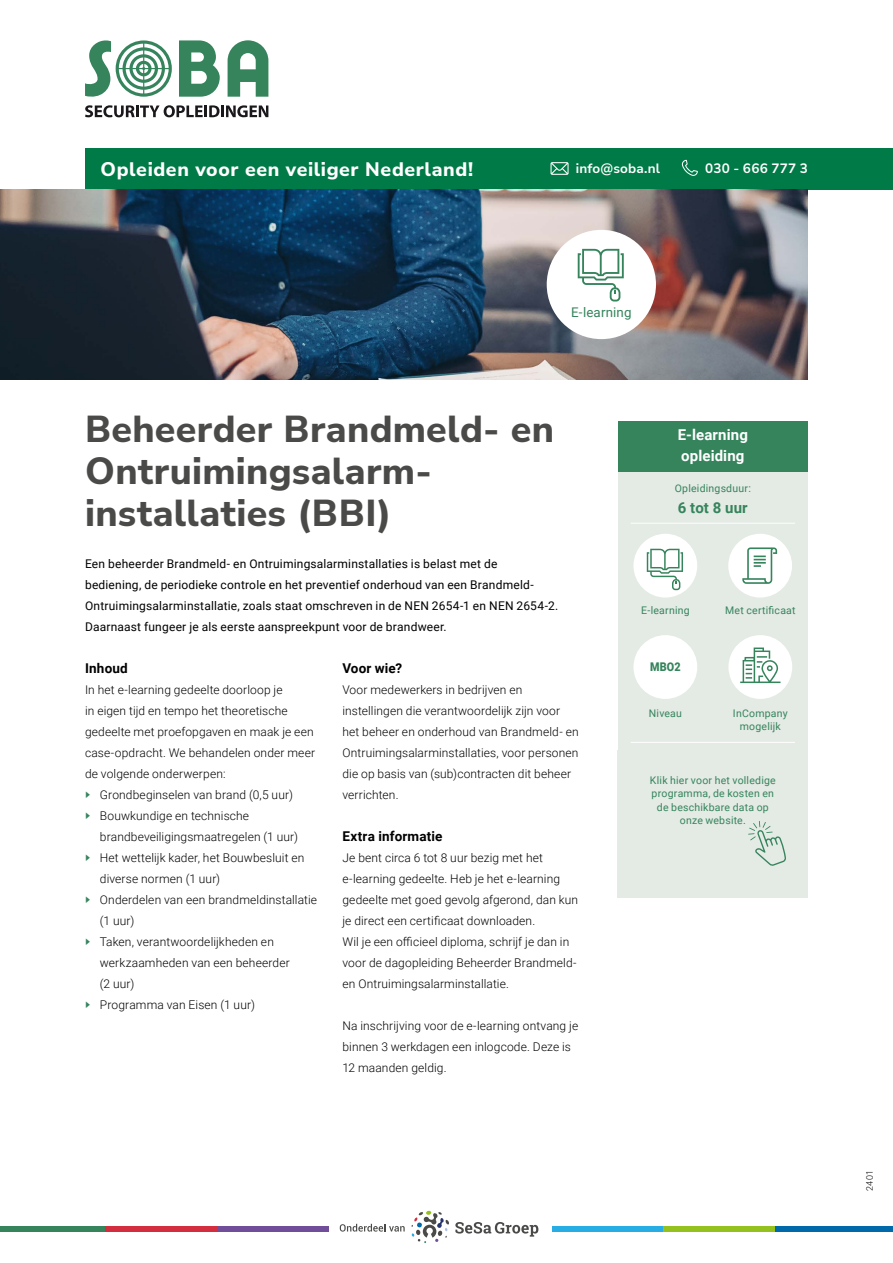
<style>
.page{position:relative;width:893px;height:1263px;background:#fff}
.page>*{position:absolute;margin:0;border:0;box-sizing:border-box;transform-origin:0 0}
.opleidingsnaam{font:800 37.5px/42px "Nunito Sans";letter-spacing:.01em;color:#4a4a49}
.t1{font:800 19.5px "Nunito Sans";letter-spacing:.03em;color:#fff}
.t2{font:700 15px "Roboto";letter-spacing:.01em;color:#fff}
.sidebar_tekstjes_groot{font:700 15px "Roboto";letter-spacing:.01em;color:#35845c}
.TK2{font:700 13.5px "Roboto";letter-spacing:.01em;color:#000}
.t3{font:700 13.5px "Nunito Sans";letter-spacing:.01em;color:#fff}
.sidebar_tekstjes_klein{font:13.35px "Roboto";letter-spacing:.01em;color:#35845c}
.platte_tekst{font:300 12px/21px "Roboto";letter-spacing:.01em;color:#000}
.opleiding_intro{font:12px/21px "Roboto";letter-spacing:.015em;color:#000}
.t4{font:900 12px "Roboto";color:#35845c;scale:.9 1}
.sidebar_tekstjes_klein-2{font:10.5px/13.5px "Roboto";letter-spacing:.02em;color:#35845c;text-align:center}
.intro{font:10.5px/13.5px "Roboto";letter-spacing:.02em;color:#35845c;text-align:center}
.t5{font:300 9px "Roboto";color:#000}
</style>
<div class="page">
<div style="left:775px;top:1226px;width:118px;height:5px;background:#0069a9"></div>
<div style="left:0;top:1226px;width:105px;height:5px;background:#35845c"></div>
<div style="left:105px;top:1226px;width:112px;height:5px;background:#d32e3f"></div>
<div style="left:217px;top:1226px;width:111px;height:5px;background:#714e9a"></div>
<div style="left:552px;top:1226px;width:111px;height:5px;background:#27ade4"></div>
<div style="left:663px;top:1226px;width:112px;height:5px;background:#95c11f"></div>
<svg style="left:340px;top:1224px;width:65px;height:7px"></svg>
<svg style="left:455px;top:1222px;width:83px;height:14px"></svg>
<svg style="left:411px;top:1210px;width:38px;height:33px"></svg>
<div style="left:85px;top:148px;width:808px;height:42px;background:#007a46"></div>
<svg style="left:550px;top:162px;width:19px;height:13px"></svg>
<svg style="left:682px;top:160px;width:16px;height:16px"></svg>
<svg style="left:85px;top:40px;width:183px;height:77px"></svg>
<img style="left:0;top:190px;width:808px;height:189px">
<div style="left:547px;top:230px;width:109px;height:109px;background:#fff;border-radius:50%"></div>
<svg style="left:578px;top:249px;width:46px;height:52px"></svg>
<div style="left:618px;top:472px;width:190px;height:425px;background:#e4eae4"></div>
<hr style="left:631px;top:523px;width:164px;height:1px;background:#fff">
<hr style="left:631px;top:742px;width:164px;height:1px;background:#fff">
<div style="left:633px;top:635px;width:64px;height:64px;background:#fff;border-radius:50%"></div>
<div style="left:728px;top:635px;width:64px;height:64px;background:#fff;border-radius:50%"></div>
<svg style="left:740px;top:647px;width:40px;height:36px"></svg>
<div style="left:633px;top:534px;width:64px;height:63px;background:#fff;border-radius:50%"></div>
<svg style="left:647px;top:549px;width:36px;height:41px"></svg>
<div style="left:728px;top:534px;width:64px;height:63px;background:#fff;border-radius:50%"></div>
<svg style="left:742px;top:547px;width:35px;height:37px"></svg>
<div style="left:618px;top:421px;width:190px;height:51px;background:#35845c"></div>
<svg style="left:748px;top:821px;width:38px;height:45px"></svg>
<h2 class="t1" style="left:101px;top:155px;width:374px">Opleiden voor een veiliger Nederland!</h2>
<p class="t3" style="left:576px;top:158px;width:86px">info@soba.nl</p>
<p class="t3" style="left:705px;top:158px;width:104px">030 - 666 777 3</p>
<p class="sidebar_tekstjes_klein" style="left:571px;top:303px;width:62px">E-learning</p>
<p class="opleidingsnaam" style="left:85px;top:406px;width:471px">Beheerder Brandmeld- en<br>Ontruimingsalarm&shy;installaties (BBI)</p>
<p class="opleiding_intro" style="left:85px;top:553px;width:475px">Een beheerder Brandmeld- en Ontruimingsalarminstallaties is belast met de<br>bediening, de periodieke controle en het preventief onderhoud van een Brandmeld-<br>Ontruimingsalarminstallatie, zoals staat omschreven in de NEN 2654-1 en NEN 2654-2.</p>
<p class="opleiding_intro" style="left:85px;top:616px;width:363px">Daarnaast fungeer je als eerste aanspreekpunt voor de brandweer.</p>
<p class="TK2" style="left:85px;top:659px;width:44px">Inhoud</p>
<p class="platte_tekst" style="left:85px;top:679px;width:232px">In het e-learning gedeelte doorloop je<br>in eigen tijd en tempo het theoretische gedeelte met proefopgaven en maak je een case-opdracht. We behandelen onder meer de volgende onderwerpen:</p>
<p class="platte_tekst" style="left:100px;top:784px;width:194px">Grondbeginselen van brand (0,5 uur)</p>
<p class="platte_tekst" style="left:100px;top:805px;width:200px">Bouwkundige en technische brandbeveiligingsmaatregelen (1 uur)</p>
<p class="platte_tekst" style="left:100px;top:847px;width:206px">Het wettelijk kader, het Bouwbesluit en diverse normen (1 uur)</p>
<p class="platte_tekst" style="left:100px;top:889px;width:219px">Onderdelen van een brandmeldinstallatie (1 uur)</p>
<p class="platte_tekst" style="left:100px;top:931px;width:191px">Taken, verantwoordelijkheden en werkzaamheden van een beheerder (2 uur)</p>
<p class="platte_tekst" style="left:100px;top:994px;width:156px">Programma van Eisen (1 uur)</p>
<p class="TK2" style="left:342px;top:659px;width:61px">Voor wie?</p>
<p class="platte_tekst" style="left:342px;top:679px;width:238px">Voor medewerkers in bedrijven en instellingen die verantwoordelijk zijn voor het beheer en onderhoud van Brandmeld- en Ontruimingsalarminstallaties, voor personen die op basis van (sub)contracten dit beheer verrichten.</p>
<p class="TK2" style="left:342px;top:827px;width:101px">Extra informatie</p>
<p class="platte_tekst" style="left:342px;top:847px;width:237px">Je bent circa 6 tot 8 uur bezig met het e-learning gedeelte. Heb je het e-learning gedeelte met goed gevolg afgerond, dan kun je direct een certificaat downloaden.</p>
<p class="platte_tekst" style="left:342px;top:931px;width:236px">Wil je een officieel diploma, schrijf je dan in voor de dagopleiding Beheerder Brandmeld&shy;en Ontruimingsalarminstallatie.</p>
<p class="platte_tekst" style="left:342px;top:1015px;width:237px">Na inschrijving voor de e-learning ontvang je binnen 3 werkdagen een inlogcode. Deze is<br>12 maanden geldig.</p>
<p class="t2" style="left:678px;top:424px;width:72px">E-learning</p>
<p class="t2" style="left:681px;top:445px;width:65px">opleiding</p>
<p class="sidebar_tekstjes_klein-2" style="left:675px;top:481px;width:78px">Opleidingsduur:</p>
<p class="sidebar_tekstjes_groot" style="left:678px;top:497px;width:71px">6 tot 8 uur</p>
<p class="sidebar_tekstjes_klein-2" style="left:641px;top:603px;width:50px">E-learning</p>
<p class="sidebar_tekstjes_klein-2" style="left:725px;top:603px;width:72px">Met certificaat</p>
<p class="t4" style="left:650px;top:658px;width:36px">MBO2</p>
<p class="sidebar_tekstjes_klein-2" style="left:649px;top:706px;width:35px">Niveau</p>
<p class="sidebar_tekstjes_klein-2" style="left:733px;top:706px;width:56px">InCompany mogelijk</p>
<p class="sidebar_tekstjes_klein-2" style="left:632px;top:770px;width:162px">de kosten en de beschikbare data op onze website:</p>
<p class="intro" style="left:650px;top:773px;width:127px">Klik hier voor het volledige programma, de kosten en de beschikbare data op onze website.</p>
<p class="t5" style="left:863px;top:1191px;width:22px;rotate:-90deg">2401</p>
</div>
